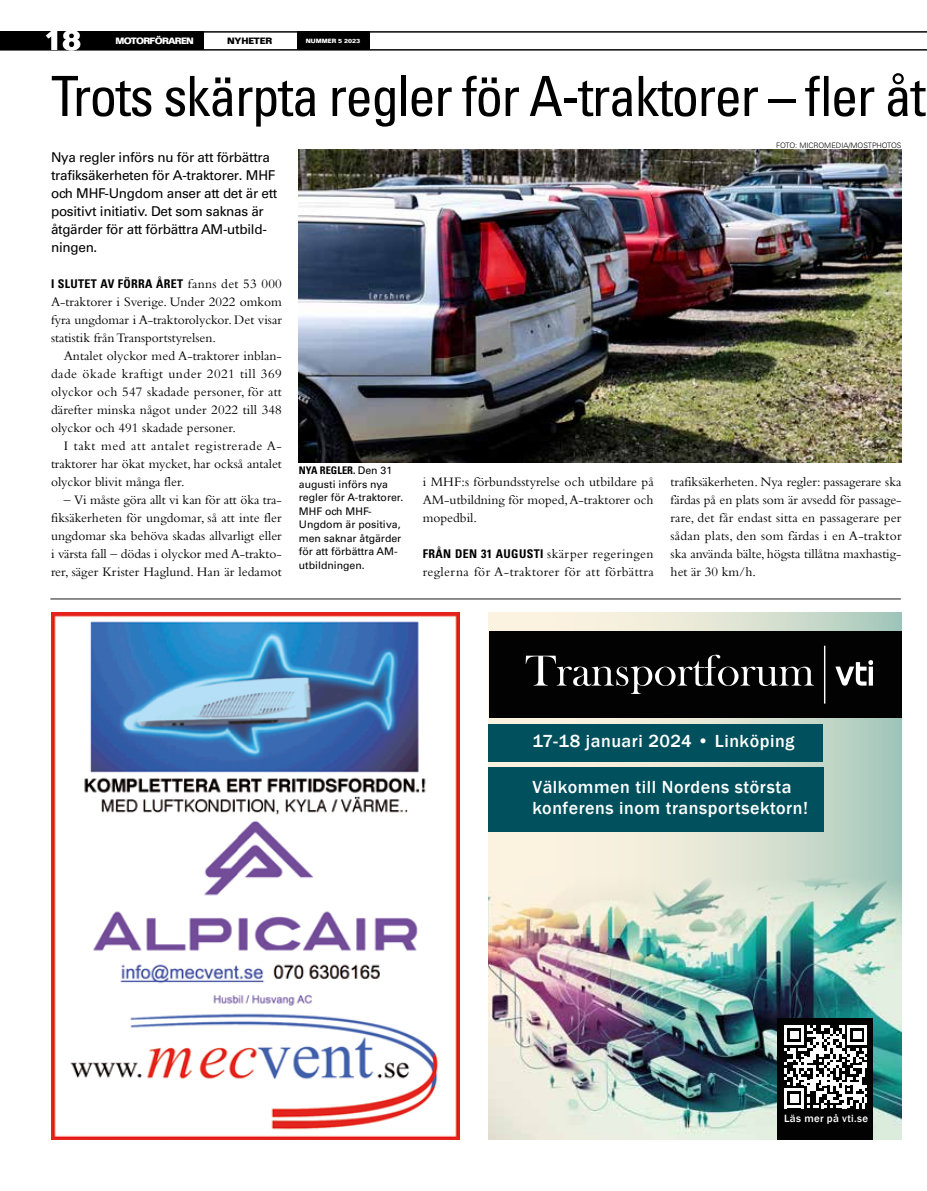
<style>
.page{position:relative;width:927px;height:1191px;background:#fff}
.page>*{position:absolute;margin:0;border:0;box-sizing:border-box;transform-origin:0 0}
.t1{font:condensed 55.5px "Univers LT Std";letter-spacing:-.03em;color:#000}
.t2{font:700 28.5px "Folio Std";color:#fff}
.t3{font:500 18px/21.6px "Franklin Gothic";letter-spacing:.03em;color:#fff}
.t4{font:13.5px/18px "Bembo Std";color:#000;text-align:justify}
.t5{font:13.5px/18px "Univers LT Std";letter-spacing:-.02em;color:#000}
.t6{font:13.5px/18px "Bembo Std";letter-spacing:.035em;color:#000}
.t7{font:700 condensed 12px "Univers LT Std";letter-spacing:.025em;color:#000}
.t8{font:500 10.8px "Franklin Gothic";letter-spacing:.03em;color:#fff}
.t9{font:10.5px/13.5px "Univers LT Std";color:#000}
.t10{font:700 9px "Folio Std";letter-spacing:-.08em;color:#fff}
.t11{font:700 9px "Folio Std";letter-spacing:-.02em;color:#000}
.t12{font:300 7.5px "Univers LT Std";color:#000}
.t13{font:700 6px "Folio Std";color:#fff}
.s1{font-family:"Bembo Std";font-weight:400;font-stretch:normal;font-size:13.5px}
.s2{font-weight:700;font-stretch:condensed}
.s3{font-family:"Univers LT Std";font-weight:700;font-stretch:condensed;font-size:12px}
</style>
<div class="page">
<hr style="left:0;top:49px;width:927px;height:1px;background:#000">
<hr style="left:0;top:32px;width:927px;height:1px;background:#000">
<div style="left:297px;top:32px;width:72px;height:18px;background:#000"></div>
<div style="left:0;top:32px;width:204px;height:18px;background:#000"></div>
<hr style="left:50px;top:598px;width:851px;height:1px;background:#000">
<img style="left:489px;top:936px;width:412px;height:204px">
<svg style="left:489px;top:613px;width:412px;height:323px;background:#cfdbca"></svg>
<div style="left:489px;top:631px;width:412px;height:86px;background:#020203"></div>
<div style="left:778px;top:1019px;width:95px;height:121px;background:#020203"></div>
<div style="left:489px;top:724px;width:334px;height:37px;background:#00515d"></div>
<svg style="left:784px;top:1025px;width:83px;height:83px"></svg>
<div style="left:489px;top:767px;width:335px;height:64px;background:#00515d"></div>
<svg style="left:526px;top:654px;width:288px;height:40px"></svg>
<hr style="left:824px;top:645px;width:1px;height:58px;background:#fff">
<svg style="left:835px;top:660px;width:37px;height:25px"></svg>
<img style="left:51px;top:612px;width:408px;height:527px">
<img style="left:299px;top:149px;width:602px;height:314px">
<h2 class="t2" style="left:43px;top:22px;width:40px">18</h2>
<p class="t10" style="left:115px;top:35px;width:80px">MOTORFÖRAREN</p>
<p class="t11" style="left:227px;top:35px;width:47px">NYHETER</p>
<p class="t13" style="left:306px;top:37px;width:56px">NUMMER 5 2023</p>
<h1 class="t1" style="left:51px;top:61px;width:876px">Trots skärpta regler för A-traktorer – fler åt</h1>
<p class="t5" style="left:51px;top:148px;width:228px">Nya regler införs nu för att förbättra trafiksäkerheten för A-traktorer. MHF och MHF-Ungdom anser att det är ett positivt initiativ. Det som saknas är åtgärder för att förbättra AM-utbild&shy;ningen.</p>
<p class="t7" style="left:51px;top:276px;width:232px">I SLUTET AV FÖRRA ÅRET <span class="s1">fanns det 53 000</span></p>
<p class="t4" style="left:51px;top:293px;width:232px">A-traktorer i Sverige. Under 2022 omkom fyra ungdomar i A-traktorolyckor. Det visar statistik från Transportstyrelsen.</p>
<p class="t4" style="left:51px;top:347px;width:232px;text-indent:13px">Antalet olyckor med A-traktorer inblan&shy;dade ökade kraftigt under 2021 till 369 olyckor och 547 skadade personer, för att därefter minska något under 2022 till 348 olyckor och 491 skadade personer.</p>
<p class="t4" style="left:51px;top:436px;width:232px;text-indent:13px">I takt med att antalet registrerade A&shy;traktorer har ökat mycket, har också antalet olyckor blivit många fler.</p>
<p class="t4" style="left:51px;top:490px;width:232px;text-indent:13px">– Vi måste göra allt vi kan för att öka tra&shy;fiksäkerheten för ungdomar, så att inte fler ungdomar ska behöva skadas allvarligt eller i värsta fall – dödas i olyckor med A-trakto&shy;rer, säger Krister Haglund. Han är ledamot</p>
<p class="t9" style="left:299px;top:463px;width:106px"><span class="s2">NYA REGLER.</span> Den 31 augusti införs nya regler för A-traktorer.<br>MHF och MHF-<br>Ungdom är positiva, men saknar åtgärder för att förbättra AM&shy;utbildningen.</p>
<p class="t12" style="left:776px;top:140px;width:127px">FOTO: MICROMEDIA/MOSTPHOTOS</p>
<p class="t4" style="left:423px;top:473px;width:232px">i MHF:s förbundsstyrelse och utbildare på AM-utbildning för moped, A-traktorer och mopedbil.</p>
<p class="t6" style="left:423px;top:545px;width:232px"><span class="s3">FRÅN DEN 31 AUGUSTI</span> skärper regeringen reglerna för A-traktorer för att förbättra</p>
<p class="t4" style="left:671px;top:473px;width:232px">trafiksäkerheten. Nya regler: passagerare ska färdas på en plats som är avsedd för passage&shy;rare, det får endast sitta en passagerare per sådan plats, den som färdas i en A-traktor ska använda bälte, högsta tillåtna maxhastig&shy;het är 30 km/h.</p>
<h3 class="t3" style="left:532px;top:730px;width:264px">17-18 januari 2024 • Linköping</h3>
<h3 class="t3" style="left:532px;top:776px;width:277px">Välkommen till Nordens största konferens inom transportsektorn!</h3>
<p class="t8" style="left:784px;top:1112px;width:85px">Läs mer på vti.se</p>
</div>
